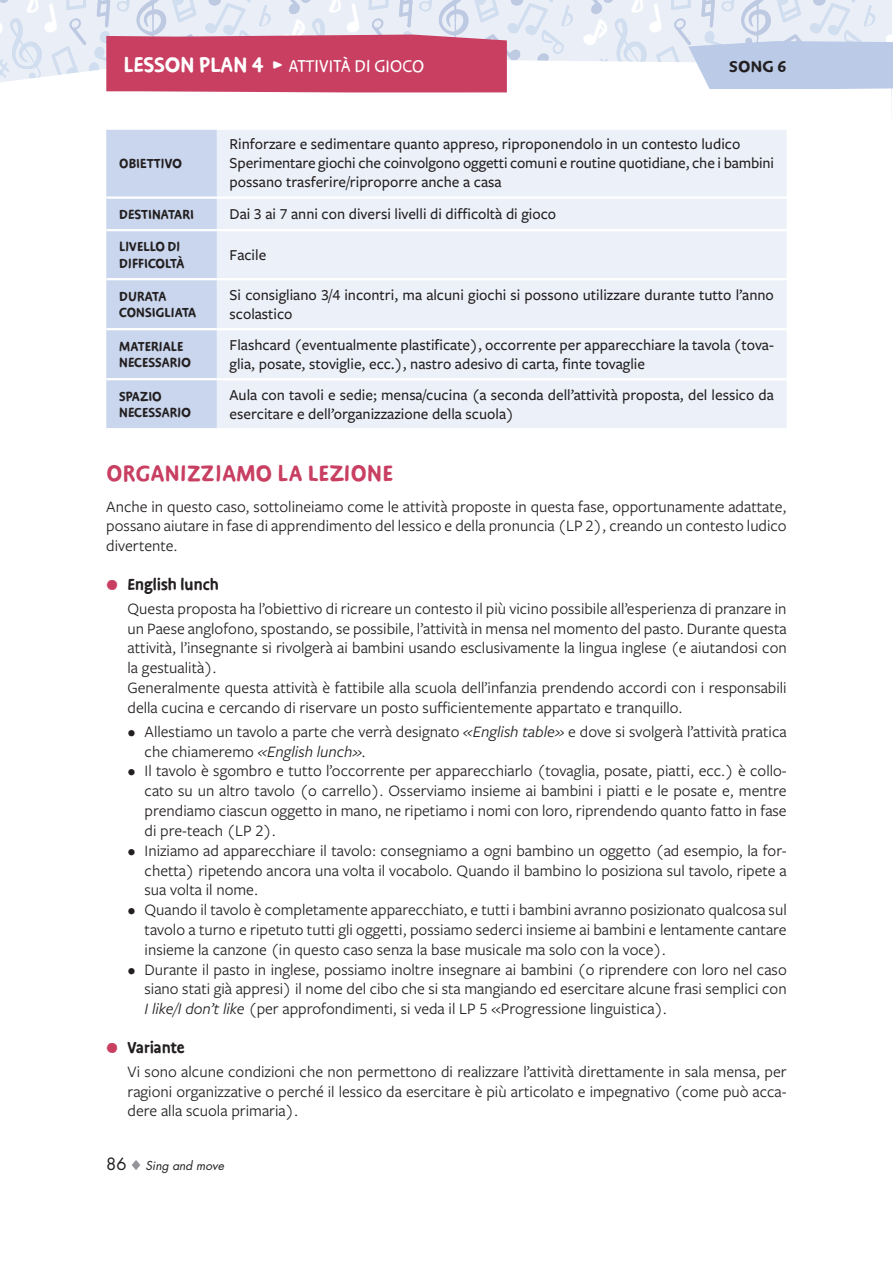
<style>
.page{position:relative;width:893px;height:1263px;background:#fff}
.page>*{position:absolute;margin:0;border:0;box-sizing:border-box;transform-origin:0 0}
.t1{font:700 25.5px "Duper";letter-spacing:.02em;color:#c83f62}
.t2{font:19.5px "Duper";letter-spacing:.01em;color:#fff}
.t3{font:700 18px "Duper";color:#231f20}
.t4{font:700 18px "Duper";color:#231f20;scale:1.1 1}
.t5{font:16.5px/19.8px "Freight Sans Pro";color:#231f20;text-align:justify}
.t6{font:500 15.75px/18.9px "Freight Sans Pro";color:#231f20}
.t7{font:700 15px/16.5px "Duper";letter-spacing:.01em;color:#231f20}
.t8{font:italic 12px "Futura Std";color:#231f20}
.s1{font-weight:700;font-size:24px}
.s2{font-weight:400;font-size:16.5px;color:#c83f62}
.s3{font-style:italic}
.s4{font-style:normal;font-size:16.5px}
</style>
<div class="page">
<img style="left:0;top:0;width:891px;height:57px">
<svg style="left:0;top:57px;width:688px;height:36px"></svg>
<svg style="left:688px;top:41px;width:205px;height:48px;background:#becde8"></svg>
<div style="left:106px;top:35px;width:401px;height:57px;background:#c83f62"></div>
<div style="left:106px;top:130px;width:111px;height:298px;background:#c9d6ed"></div>
<div style="left:217px;top:130px;width:570px;height:298px;background:#ecf1f9"></div>
<hr style="left:106px;top:196px;width:111px;height:3px;background:#fff">
<hr style="left:217px;top:196px;width:570px;height:3px;background:#fff">
<hr style="left:106px;top:229px;width:111px;height:2px;background:#fff">
<hr style="left:217px;top:229px;width:570px;height:2px;background:#fff">
<hr style="left:106px;top:278px;width:111px;height:2px;background:#fff">
<hr style="left:217px;top:278px;width:570px;height:2px;background:#fff">
<hr style="left:106px;top:328px;width:111px;height:2px;background:#fff">
<hr style="left:217px;top:328px;width:570px;height:2px;background:#fff">
<hr style="left:106px;top:378px;width:111px;height:2px;background:#fff">
<hr style="left:217px;top:378px;width:570px;height:2px;background:#fff">
<svg style="left:132px;top:1160px;width:8px;height:10px"></svg>
<p class="t2" style="left:123px;top:56px;width:302px"><span class="s1">LESSON PLAN 4 ▶</span> ATTIVITÀ DI GIOCO</p>
<p class="t4" style="left:729px;top:56px;width:54px">SONG 6</p>
<p class="t7" style="left:119px;top:155px;width:64px">OBIETTIVO</p>
<p class="t6" style="left:230px;top:134px;width:546px">Rinforzare e sedimentare quanto appreso, riproponendolo in un contesto ludico<br>Sperimentare giochi che coinvolgono oggetti comuni e routine quotidiane, che i bambini possano trasferire/riproporre anche a casa</p>
<p class="t7" style="left:119px;top:206px;width:76px">DESTINATARI</p>
<p class="t6" style="left:230px;top:204px;width:328px">Dai 3 ai 7 anni con diversi livelli di difficoltà di gioco</p>
<p class="t7" style="left:119px;top:239px;width:67px">LIVELLO DI<br>DIFFICOLTÀ</p>
<p class="t6" style="left:230px;top:244px;width:38px">Facile</p>
<p class="t7" style="left:119px;top:288px;width:78px">DURATA<br>CONSIGLIATA</p>
<p class="t6" style="left:230px;top:284px;width:546px">Si consigliano 3/4 incontri, ma alcuni giochi si possono utilizzare durante tutto l’anno scolastico</p>
<p class="t7" style="left:119px;top:338px;width:73px">MATERIALE<br>NECESSARIO</p>
<p class="t6" style="left:230px;top:334px;width:546px">Flashcard (eventualmente plastificate), occorrente per apparecchiare la tavola (tova&shy;glia, posate, stoviglie, ecc.), nastro adesivo di carta, finte tovaglie</p>
<p class="t7" style="left:119px;top:388px;width:73px">SPAZIO<br>NECESSARIO</p>
<p class="t6" style="left:230px;top:384px;width:546px">Aula con tavoli e sedie; mensa/cucina (a seconda dell’attività proposta, del lessico da esercitare e dell’organizzazione della scuola)</p>
<h1 class="t1" style="left:106px;top:459px;width:288px">ORGANIZZIAMO LA LEZIONE</h1>
<p class="t5" style="left:106px;top:496px;width:682px">Anche in questo caso, sottolineiamo come le attività proposte in questa fase, opportunamente adattate, possano aiutare in fase di apprendimento del lessico e della pronuncia (LP 2), creando un contesto ludico divertente.</p>
<p class="t3" style="left:106px;top:574px;width:114px"><span class="s2">●</span> English lunch</p>
<p class="t5" style="left:128px;top:598px;width:661px;text-align:left">Questa proposta ha l’obiettivo di ricreare un contesto il più vicino possibile all’esperienza di pranzare in un Paese anglofono, spostando, se possibile, l’attività in mensa nel momento del pasto. Durante questa attività, l’insegnante si rivolgerà ai bambini usando esclusivamente la lingua inglese (e aiutandosi con la gestualità).<br>Generalmente questa attività è fattibile alla scuola dell’infanzia prendendo accordi con i responsabili della cucina e cercando di riservare un posto sufficientemente appartato e tranquillo.</p>
<p class="t5" style="left:145px;top:721px;width:644px;text-indent:-17px">• Allestiamo un tavolo a parte che verrà designato <span class="s3">«English table»</span> e dove si svolgerà l’attività pratica che chiameremo <span class="s3">«English lunch».</span></p>
<p class="t5" style="left:145px;top:760px;width:644px;text-indent:-17px">• Il tavolo è sgombro e tutto l’occorrente per apparecchiarlo (tovaglia, posate, piatti, ecc.) è collo&shy;cato su un altro tavolo (o carrello). Osserviamo insieme ai bambini i piatti e le posate e, mentre prendiamo ciascun oggetto in mano, ne ripetiamo i nomi con loro, riprendendo quanto fatto in fase di pre-teach (LP 2).</p>
<p class="t5" style="left:145px;top:840px;width:644px;text-indent:-17px">• Iniziamo ad apparecchiare il tavolo: consegniamo a ogni bambino un oggetto (ad esempio, la for&shy;chetta) ripetendo ancora una volta il vocabolo. Quando il bambino lo posiziona sul tavolo, ripete a sua volta il nome.</p>
<p class="t5" style="left:145px;top:899px;width:644px;text-indent:-17px">• Quando il tavolo è completamente apparecchiato, e tutti i bambini avranno posizionato qualcosa sul tavolo a turno e ripetuto tutti gli oggetti, possiamo sederci insieme ai bambini e lentamente cantare insieme la canzone (in questo caso senza la base musicale ma solo con la voce).</p>
<p class="t5" style="left:145px;top:958px;width:644px;text-indent:-17px">• Durante il pasto in inglese, possiamo inoltre insegnare ai bambini (o riprendere con loro nel caso siano stati già appresi) il nome del cibo che si sta mangiando ed esercitare alcune frasi semplici con <span class="s3">I like/I don’t like</span> (per approfondimenti, si veda il LP 5 «Progressione linguistica).</p>
<p class="t3" style="left:106px;top:1037px;width:80px"><span class="s2">●</span> Variante</p>
<p class="t5" style="left:128px;top:1061px;width:661px">Vi sono alcune condizioni che non permettono di realizzare l’attività direttamente in sala mensa, per ragioni organizzative o perché il lessico da esercitare è più articolato e impegnativo (come può acca&shy;dere alla scuola primaria).</p>
<p class="t8" style="left:106px;top:1158px;width:119px"><span class="s4">86</span> Sing and move</p>
</div>
